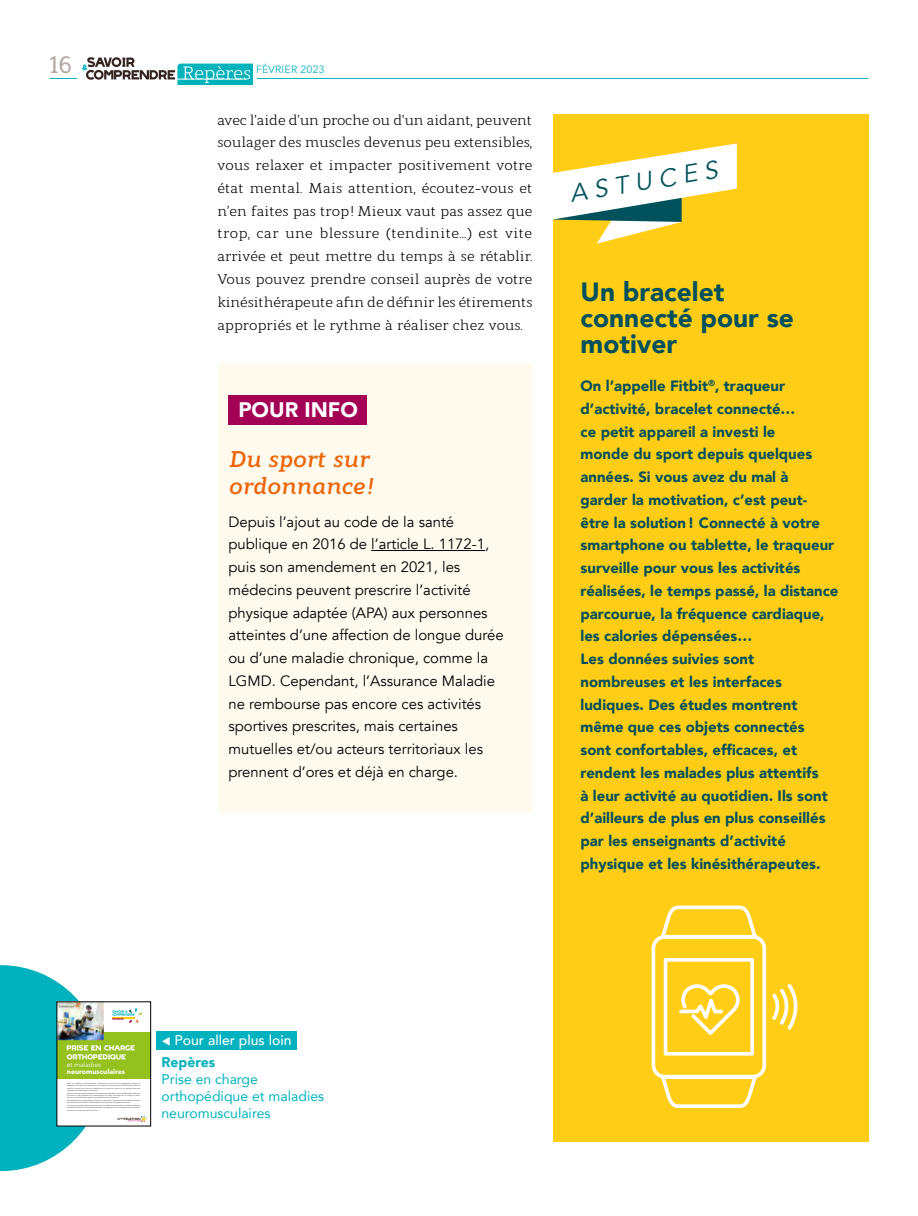
<style>
.page{position:relative;width:918px;height:1216px;background:#fff}
.page>*{position:absolute;margin:0;border:0;box-sizing:border-box;transform-origin:0 0}
.t1{font:900 26.25px/26.2px "Avenir";color:#00515b}
.t2{font:italic 25.03px "Avenir";color:#00515b}
.t3{font:500 24.5px "Modum";color:#b4aaa8}
.t4{font:italic 700 22.75px/27.3px "Modum";color:#ec6408}
.t5{font:900 21px "Avenir";color:#fff}
.t6{font:900 14.88px/22.8px "Avenir";color:#00515b}
.t7{font:14.88px/22.8px "Avenir";color:#000}
.t8{font:14px/22.8px "Modum";color:#000;text-align:justify}
.t9{font:14px/16.8px "Avenir";color:#00b2bd}
.t10{font:500 14px/21.7px "Avenir";color:#fff}
.t11{font:10.5px "Avenir";letter-spacing:.02em;color:#00b2bd}
.t12{font:700 6.83px "Avenir Next LT Pro";color:#fff}
.t13{font:6.83px "Avenir Next LT Pro";letter-spacing:-.02em;color:#fff}
.t14{font:700 5.77px/8.4px "AFM Telethon";letter-spacing:.02em;color:#fff}
.t15{font:700 2.45px/3px "AFM Telethon";letter-spacing:.005em;color:#00b2ba}
.t16{font:700 1.93px "AFM Telethon";letter-spacing:.02em;color:#a30055}
.s1{font-weight:900;color:#00b2bd}
</style>
<div class="page">
<hr style="left:257px;top:78px;width:611px;height:1px;background:#00b2bd">
<svg style="left:50px;top:57px;width:202px;height:28px"></svg>
<div style="left:553px;top:114px;width:315px;height:1027px;background:#ffcd15"></div>
<div style="left:218px;top:363px;width:314px;height:449px;background:#fffaee"></div>
<div style="left:228px;top:395px;width:139px;height:29px;background:#a30055"></div>
<hr style="left:371px;top:550px;width:114px;height:1px;background:#000">
<div style="left:57px;top:1032px;width:94px;height:46px;background:#95c11f"></div>
<svg style="left:117px;top:1115px;width:30px;height:6px"></svg>
<svg style="left:112px;top:1008px;width:30px;height:16px"></svg>
<svg style="left:0;top:965px;width:104px;height:206px"></svg>
<div style="left:156px;top:1031px;width:140px;height:18px;background:#00b2bd"></div>
<svg style="left:553px;top:143px;width:184px;height:101px"></svg>
<svg style="left:651px;top:905px;width:147px;height:203px"></svg>
<h3 class="t3" style="left:50px;top:46px;width:24px">16</h3>
<p class="t11" style="left:256px;top:63px;width:70px">FÉVRIER 2023</p>
<p class="t8" style="left:217px;top:107px;width:317px">avec l’aide d’un proche ou d’un aidant, peuvent soulager des muscles devenus peu extensibles, vous relaxer et impacter positivement votre état mental. Mais attention, écoutez-vous et n’en faites pas trop! Mieux vaut pas assez que trop, car une blessure (tendinite…) est vite arrivée et peut mettre du temps à se rétablir.<br>Vous pouvez prendre conseil auprès de votre kinésithérapeute afin de définir les étirements appropriés et le rythme à réaliser chez vous.</p>
<h3 class="t5" style="left:238px;top:392px;width:121px">POUR INFO</h3>
<h3 class="t4" style="left:228px;top:442px;width:145px">Du sport sur ordonnance!</h3>
<p class="t7" style="left:228px;top:510px;width:277px">Depuis l’ajout au code de la santé publique en 2016 de l’article L. 1172-1, puis son amendement en 2021, les médecins peuvent prescrire l’activité physique adaptée (APA) aux personnes atteintes d’une affection de longue durée ou d’une maladie chronique, comme la LGMD. Cependant, l’Assurance Maladie ne rembourse pas encore ces activités sportives prescrites, mais certaines mutuelles et/ou acteurs territoriaux les prennent d’ores et déjà en charge.</p>
<h2 class="t2" style="left:567px;top:178px;width:151px;rotate:-9deg">ASTUCES</h2>
<h1 class="t1" style="left:580px;top:278px;width:215px">Un bracelet connecté pour se motiver</h1>
<p class="t6" style="left:580px;top:374px;width:259px">On l’appelle Fitbit<sup>®</sup>, traqueur d’activité, bracelet connecté…<br>ce petit appareil a investi le<br>monde du sport depuis quelques années. Si vous avez du mal à garder la motivation, c’est peut&shy;être la solution! Connecté à votre smartphone ou tablette, le traqueur surveille pour vous les activités réalisées, le temps passé, la distance parcourue, la fréquence cardiaque, les calories dépensées…<br>Les données suivies sont nombreuses et les interfaces ludiques. Des études montrent même que ces objets connectés sont confortables, efficaces, et rendent les malades plus attentifs<br>à leur activité au quotidien. Ils sont d’ailleurs de plus en plus conseillés par les enseignants d’activité physique et les kinésithérapeutes.</p>
<p class="t15" style="left:112px;top:1010px;width:24px">SAVOIR &amp;<br>COMPRENDRE</p>
<p class="t16" style="left:112px;top:1018px;width:13px">REPÈRES</p>
<p class="t14" style="left:67px;top:1045px;width:70px">PRISE EN CHARGE<br>ORTHOPÉDIQUE</p>
<p class="t13" style="left:67px;top:1060px;width:36px">et maladies</p>
<p class="t12" style="left:67px;top:1067px;width:60px">neuromusculaires</p>
<p class="t10" style="left:161px;top:1028px;width:132px">▼ Pour aller plus loin<br><span class="s1">Repères</span></p>
<p class="t9" style="left:161px;top:1070px;width:164px">Prise en charge orthopédique et maladies neuromusculaires</p>
</div>
